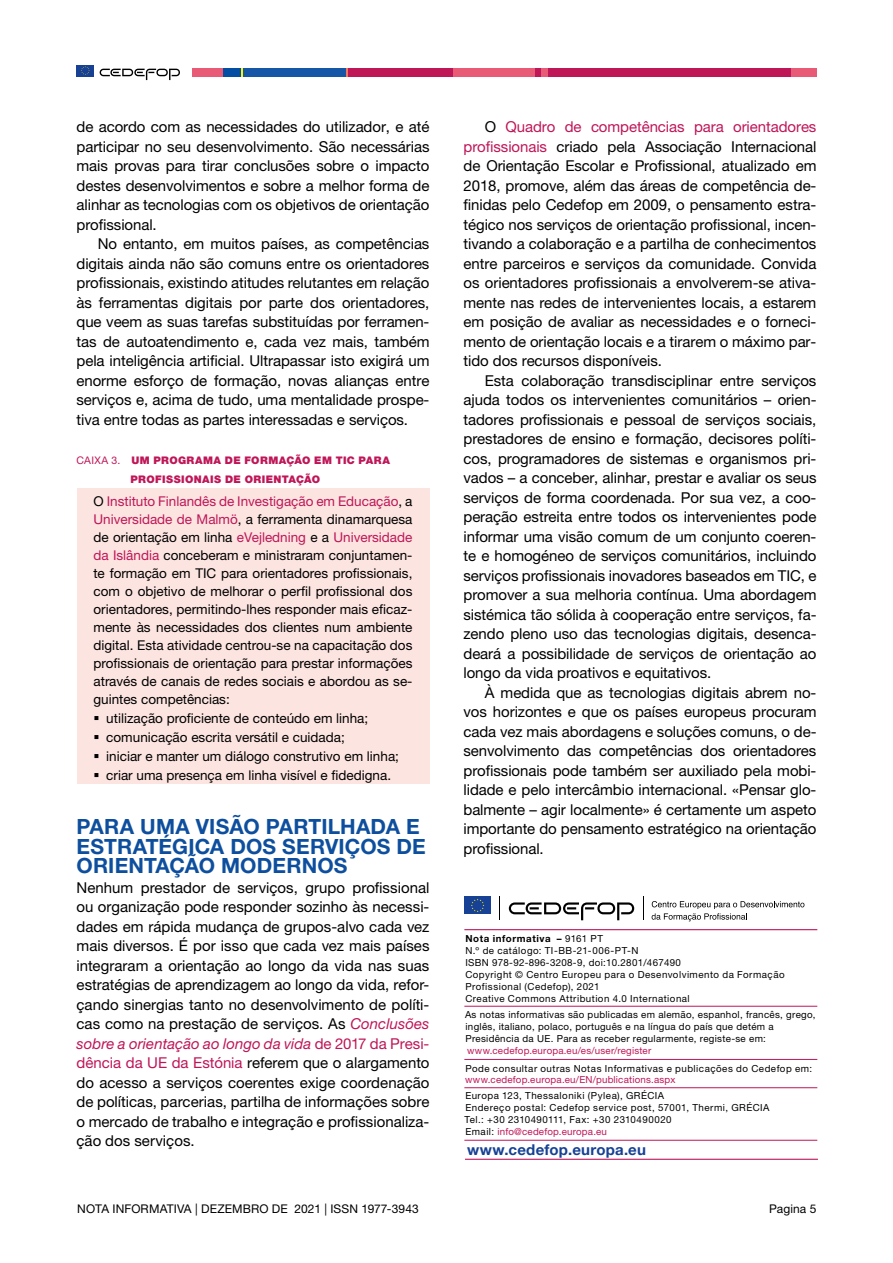
<style>
.page{position:relative;width:893px;height:1263px;background:#fff}
.page>*{position:absolute;margin:0;border:0;box-sizing:border-box;transform-origin:0 0}
.t1{font:700 21px/19.5px "Helvetica Neue LTW1 G";letter-spacing:.005em;color:#0d4f9e}
.t2{font:15px/19.5px "Helvetica Neue LTW1 G";letter-spacing:-.005em;color:#000;text-align:justify}
.t3{font:700 15px "Helvetica Neue LTW1 G";letter-spacing:.015em;color:#164194}
.t4{font:13.5px "Helvetica Neue LTW1 G";color:#000}
.t5{font:13.5px "Helvetica Neue LTW1 G";color:#bf1658}
.t6{font:12px "Helvetica Neue LTW1 G";letter-spacing:.01em;color:#000}
.t7{font:900 10.5px/19.5px "Helvetica Neue LTW1 G";letter-spacing:.04em;color:#bf1658}
.t8{font:9.75px/12px "Helvetica Neue LTW1 G";letter-spacing:.045em;color:#000}
.t9{font:9.75px "Helvetica Neue LTW1 G";letter-spacing:.02em;color:#bf1658}
.s1{font-weight:400}
.s2{color:#000}
.s3{color:#bf1658}
.s4{font-style:italic;color:#bf1658}
.s5{font-weight:700}
</style>
<div class="page">
<div style="left:77px;top:65px;width:17px;height:11px;background:#164194"></div>
<svg style="left:81px;top:66px;width:9px;height:9px"></svg>
<svg style="left:100px;top:69px;width:80px;height:11px"></svg>
<div style="left:192px;top:68px;width:31px;height:9px;background:#e85a75"></div>
<div style="left:347px;top:68px;width:106px;height:9px;background:#bf1658"></div>
<div style="left:453px;top:68px;width:82px;height:9px;background:#e85a75"></div>
<div style="left:535px;top:68px;width:7px;height:9px;background:#bf1658"></div>
<div style="left:548px;top:68px;width:243px;height:9px;background:#bf1658"></div>
<div style="left:542px;top:68px;width:6px;height:9px;background:#e85a75"></div>
<div style="left:223px;top:68px;width:18px;height:9px;background:#034da2"></div>
<svg style="left:241px;top:68px;width:2px;height:9px"></svg>
<svg style="left:345px;top:68px;width:2px;height:9px"></svg>
<div style="left:243px;top:68px;width:102px;height:9px;background:#1556a6"></div>
<div style="left:791px;top:68px;width:26px;height:9px;background:#e85a75"></div>
<div style="left:464px;top:896px;width:27px;height:18px;background:#164194"></div>
<svg style="left:471px;top:899px;width:13px;height:13px"></svg>
<svg style="left:509px;top:902px;width:125px;height:18px"></svg>
<svg style="left:643px;top:896px;width:1px;height:24px"></svg>
<svg style="left:499px;top:896px;width:1px;height:24px"></svg>
<svg style="left:652px;top:901px;width:152px;height:20px"></svg>
<hr style="left:464px;top:929px;width:353px;height:1px;background:#bf1658">
<hr style="left:464px;top:1006px;width:353px;height:1px;background:#bf1658">
<hr style="left:464px;top:1059px;width:353px;height:1px;background:#bf1658">
<hr style="left:464px;top:1087px;width:353px;height:1px;background:#bf1658">
<hr style="left:464px;top:1140px;width:353px;height:1px;background:#bf1658">
<hr style="left:465px;top:1159px;width:353px;height:1px;background:#bf1658">
<div style="left:77px;top:488px;width:352px;height:220px;background:#fce4e0"></div>
<div style="left:77px;top:705px;width:352px;height:22px;background:#fce4e0"></div>
<div style="left:77px;top:724px;width:352px;height:22px;background:#fce4e0"></div>
<div style="left:77px;top:743px;width:352px;height:22px;background:#fce4e0"></div>
<div style="left:77px;top:762px;width:352px;height:21px;background:#fce4e0"></div>
<p class="t2" style="left:77px;top:117px;width:354px">de acordo com as necessidades do utilizador, e até participar no seu desenvolvimento. São necessárias mais provas para tirar conclusões sobre o impacto destes desenvolvimentos e sobre a melhor forma de alinhar as tecnologias com os objetivos de orientação profissional.</p>
<p class="t2" style="left:77px;top:234px;width:354px;text-indent:21px">No entanto, em muitos países, as competências digitais ainda não são comuns entre os orientadores profissionais, existindo atitudes relutantes em relação às ferramentas digitais por parte dos orientadores, que veem as suas tarefas substituídas por ferramen&shy;tas de autoatendimento e, cada vez mais, também pela inteligência artificial. Ultrapassar isto exigirá um enorme esforço de formação, novas alianças entre serviços e, acima de tudo, uma mentalidade prospe&shy;tiva entre todas as partes interessadas e serviços.</p>
<p class="t7" style="left:131px;top:450px;width:261px;text-indent:-54px"><span class="s1">CAIXA 3.</span> UM PROGRAMA DE FORMAÇÃO EM TIC PARA<br>PROFISSIONAIS DE ORIENTAÇÃO</p>
<p class="t5" style="left:94px;top:493px;width:320px"><span class="s2">O</span> Instituto Finlandês de Investigação em Educação<span class="s2">, a</span></p>
<p class="t4" style="left:94px;top:511px;width:320px"><span class="s3">Universidade de Malmö</span>, a ferramenta dinamarquesa</p>
<p class="t5" style="left:94px;top:529px;width:320px"><span class="s2">de orientação em linha</span> eVejledning <span class="s2">e a</span> Universidade</p>
<p class="t4" style="left:94px;top:547px;width:320px"><span class="s3">da Islândia</span> conceberam e ministraram conjuntamen-</p>
<p class="t4" style="left:94px;top:565px;width:320px">te formação em TIC para orientadores profissionais,</p>
<p class="t4" style="left:94px;top:583px;width:320px">com o objetivo de melhorar o perfil profissional dos</p>
<p class="t4" style="left:94px;top:601px;width:320px">orientadores, permitindo-lhes responder mais eficaz-</p>
<p class="t4" style="left:94px;top:619px;width:320px">mente às necessidades dos clientes num ambiente</p>
<p class="t4" style="left:94px;top:637px;width:320px">digital. Esta atividade centrou-se na capacitação dos</p>
<p class="t4" style="left:94px;top:655px;width:320px">profissionais de orientação para prestar informações</p>
<p class="t4" style="left:94px;top:673px;width:320px">através de canais de redes sociais e abordou as se-</p>
<p class="t4" style="left:94px;top:691px;width:138px">guintes competências:</p>
<p class="t4" style="left:106px;top:710px;width:263px">utilização proficiente de conteúdo em linha;</p>
<p class="t4" style="left:106px;top:729px;width:240px">comunicação escrita versátil e cuidada;</p>
<p class="t4" style="left:106px;top:747px;width:294px">iniciar e manter um diálogo construtivo em linha;</p>
<p class="t4" style="left:106px;top:766px;width:286px">criar uma presença em linha visível e fidedigna.</p>
<h1 class="t1" style="left:77px;top:817px;width:351px">PARA UMA VISÃO PARTILHADA E<br>ESTRATÉGICA DOS SERVIÇOS DE<br>ORIENTAÇÃO MODERNOS</h1>
<p class="t2" style="left:77px;top:877px;width:354px">Nenhum prestador de serviços, grupo profissional ou organização pode responder sozinho às necessi&shy;dades em rápida mudança de grupos-alvo cada vez mais diversos. É por isso que cada vez mais países integraram a orientação ao longo da vida nas suas estratégias de aprendizagem ao longo da vida, refor&shy;çando sinergias tanto no desenvolvimento de políti&shy;cas como na prestação de serviços. As <span class="s4">Conclusões sobre a orientação ao longo da vida</span> <span class="s3">de 2017 da Presi&shy;dência da UE da Estónia</span> referem que o alargamento do acesso a serviços coerentes exige coordenação de políticas, parcerias, partilha de informações sobre o mercado de trabalho e integração e profissionaliza&shy;ção dos serviços.</p>
<p class="t2" style="left:463px;top:117px;width:354px;text-indent:21px">O <span class="s3">Quadro de competências para orientadores profissionais</span> criado pela Associação Internacional de Orientação Escolar e Profissional, atualizado em 2018, promove, além das áreas de competência de&shy;finidas pelo Cedefop em 2009, o pensamento estra&shy;tégico nos serviços de orientação profissional, incen&shy;tivando a colaboração e a partilha de conhecimentos entre parceiros e serviços da comunidade. Convida os orientadores profissionais a envolverem-se ativa&shy;mente nas redes de intervenientes locais, a estarem em posição de avaliar as necessidades e o forneci&shy;mento de orientação locais e a tirarem o máximo par&shy;tido dos recursos disponíveis.</p>
<p class="t2" style="left:463px;top:370px;width:354px;text-indent:21px">Esta colaboração transdisciplinar entre serviços ajuda todos os intervenientes comunitários – orien&shy;tadores profissionais e pessoal de serviços sociais, prestadores de ensino e formação, decisores políti&shy;cos, programadores de sistemas e organismos pri&shy;vados – a conceber, alinhar, prestar e avaliar os seus serviços de forma coordenada. Por sua vez, a coo&shy;peração estreita entre todos os intervenientes pode informar uma visão comum de um conjunto coeren&shy;te e homogéneo de serviços comunitários, incluindo serviços profissionais inovadores baseados em TIC, e promover a sua melhoria contínua. Uma abordagem sistémica tão sólida à cooperação entre serviços, fa&shy;zendo pleno uso das tecnologias digitais, desenca&shy;deará a possibilidade de serviços de orientação ao longo da vida proativos e equitativos.</p>
<p class="t2" style="left:463px;top:682px;width:354px;text-indent:21px">À medida que as tecnologias digitais abrem no&shy;vos horizontes e que os países europeus procuram cada vez mais abordagens e soluções comuns, o de&shy;senvolvimento das competências dos orientadores profissionais pode também ser auxiliado pela mobi&shy;lidade e pelo intercâmbio internacional. «Pensar glo&shy;balmente – agir localmente» é certamente um aspeto importante do pensamento estratégico na orientação profissional.</p>
<p class="t8" style="left:465px;top:932px;width:321px"><span class="s5">Nota informativa –</span> 9161 PT<br>N.º de catálogo: TI-BB-21-006-PT-N<br>ISBN 978-92-896-3208-9, doi:10.2801/467490<br>Copyright © Centro Europeu para o Desenvolvimento da Formação Profissional (Cedefop), 2021<br>Creative Commons Attribution 4.0 International</p>
<p class="t8" style="left:465px;top:1009px;width:352px">As notas informativas são publicadas em alemão, espanhol, francês, grego, inglês, italiano, polaco, português e na língua do país que detém a<br>Presidência da UE. Para as receber regularmente, registe-se em:</p>
<p class="t9" style="left:467px;top:1045px;width:186px">www.cedefop.europa.eu/es/user/register</p>
<p class="t8" style="left:465px;top:1063px;width:348px">Pode consultar outras Notas Informativas e publicações do Cedefop em:</p>
<p class="t9" style="left:465px;top:1073px;width:212px">www.cedefop.europa.eu/EN/publications.aspx</p>
<p class="t8" style="left:464px;top:1089px;width:307px">Europa 123, Thessaloniki (Pylea), GRÉCIA<br>Endereço postal: Cedefop service post, 57001, Thermi, GRÉCIA Tel.: +30 2310490111, Fax: +30 2310490020<br>Email: <span class="s3">info@cedefop.europa.eu</span></p>
<p class="t3" style="left:467px;top:1140px;width:180px">www.cedefop.europa.eu</p>
<p class="t6" style="left:77px;top:1201px;width:343px">NOTA INFORMATIVA | DEZEMBRO DE 2021 | ISSN 1977-3943</p>
<p class="t6" style="left:769px;top:1201px;width:49px">Pagina 5</p>
</div>
